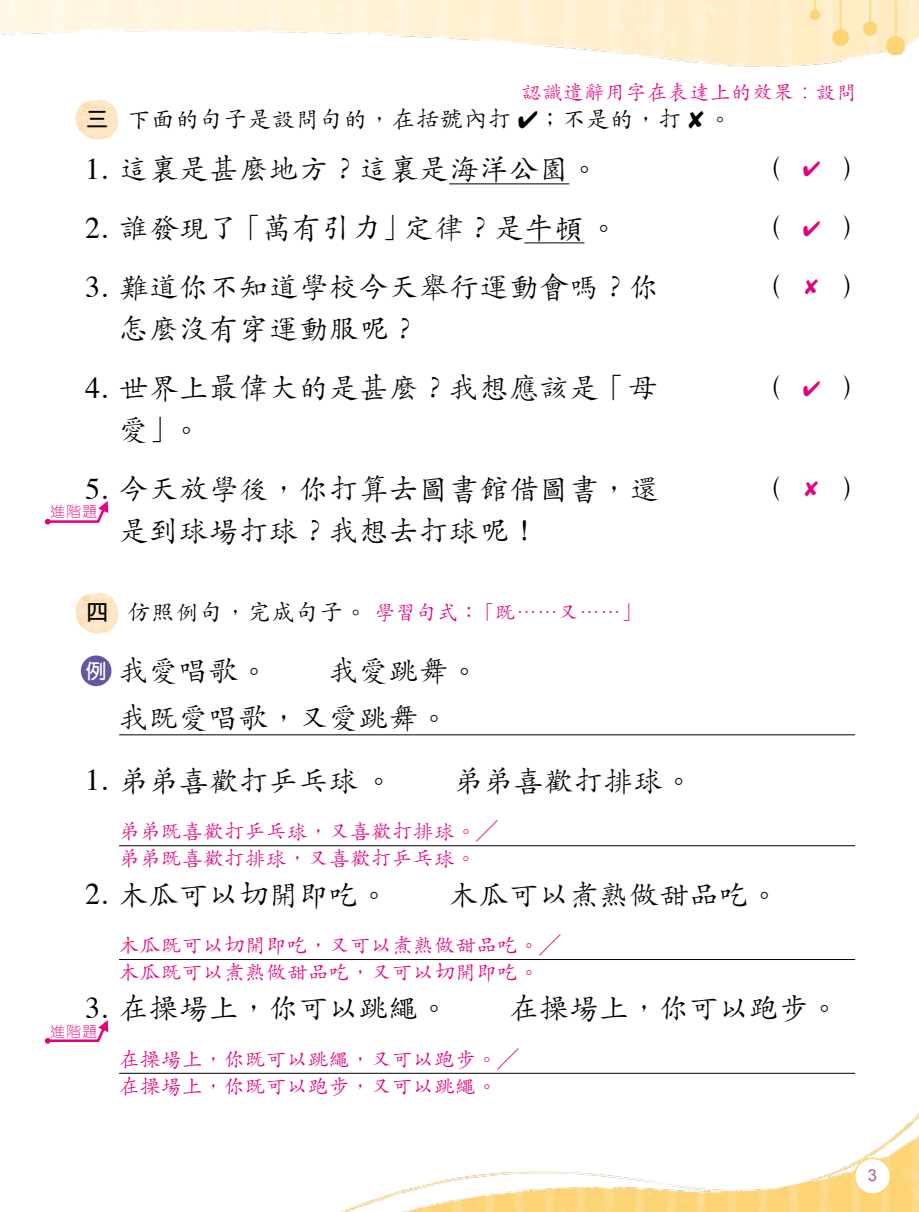
<style>
.page{position:relative;width:919px;height:1212px;background:#fff}
.page>*{position:absolute;margin:0;border:0;box-sizing:border-box;transform-origin:0 0}
.t1{font:500 30px/46.2px "M Kai HK";color:#000}
.t2{font:500 24px "M Kai HK";color:#000}
.t3{font:700 24px "M Hei HK";color:#000}
.t4{font:500 21px/27px "M Kai HK";color:#e4007f}
.t5{font:600 21px "M Yuen HK";color:#fff}
.t6{font:16.5px "Arial";color:#af579d}
.t7{font:300 14.85px "M Yuen HK";letter-spacing:.075em;color:#e4007f}
.s1{font-family:"Times";font-weight:400}
.s2{font-family:"Kai HK Medium Sub";font-weight:400}
.s3{font-family:"M Sung HK";font-weight:300}
</style>
<div class="page">
<img style="left:0;top:0;width:918px;height:185px">
<img style="left:268px;top:1072px;width:650px;height:140px">
<div style="left:854px;top:1158px;width:36px;height:36px;background:#fff;border-radius:50%"></div>
<div style="left:853px;top:1157px;width:38px;height:38px;border:2px solid #fcd475;border-radius:50%"></div>
<hr style="left:449px;top:183px;width:90px;height:1px;background:#000">
<hr style="left:539px;top:183px;width:30px;height:1px;background:#000">
<hr style="left:524px;top:242px;width:30px;height:1px;background:#000">
<hr style="left:554px;top:242px;width:30px;height:1px;background:#000">
<hr style="left:119px;top:734px;width:736px;height:1px;background:#000">
<hr style="left:119px;top:845px;width:736px;height:1px;background:#000">
<hr style="left:119px;top:959px;width:736px;height:1px;background:#000">
<hr style="left:119px;top:1073px;width:736px;height:1px;background:#000">
<img style="left:71px;top:97px;width:52px;height:44px">
<svg style="left:44px;top:501px;width:65px;height:23px"></svg>
<img style="left:75px;top:593px;width:44px;height:41px">
<div style="left:81px;top:655px;width:30px;height:31px;background:#6356a3;border-radius:50%"></div>
<svg style="left:44px;top:1020px;width:65px;height:24px"></svg>
<svg style="left:803px;top:161px;width:16px;height:16px"></svg>
<p class="t4" style="left:521px;top:77px;width:338px">認識遣辭用字在表達上的效果︰設問</p>
<p class="t2" style="left:128px;top:102px;width:606px">下面的句子是設問句的，在括號內打 ✔；不是的，打 ✘。</p>
<p class="t1" style="left:85px;top:144px;width:516px"><span class="s1">1.</span> 這裏是甚麼地方？這裏是海洋公<span class="s2">q</span>。</p>
<p class="t1" style="left:753px;top:144px;width:31px">（</p>
<p class="t1" style="left:840px;top:144px;width:31px">）</p>
<p class="t1" style="left:85px;top:203px;width:535px"><span class="s1">2.</span> 誰發現了「萬有引力」定律？是牛<span class="s2">I</span>。</p>
<p class="t1" style="left:753px;top:203px;width:32px">（</p>
<p class="t1" style="left:840px;top:203px;width:31px">）</p>
<p class="t1" style="left:85px;top:262px;width:576px"><span class="s1">3.</span> 難道你不知道學校今天舉行運動會嗎？你</p>
<p class="t1" style="left:753px;top:262px;width:31px">（</p>
<p class="t1" style="left:840px;top:262px;width:31px">）</p>
<p class="t1" style="left:119px;top:304px;width:301px">怎麼沒有穿運動服呢？</p>
<p class="t1" style="left:85px;top:363px;width:574px"><span class="s1">4.</span> 世界上最偉大的是甚麼？我想應該是「母</p>
<p class="t1" style="left:753px;top:363px;width:32px">（</p>
<p class="t1" style="left:840px;top:363px;width:31px">）</p>
<p class="t1" style="left:119px;top:405px;width:84px">愛」。</p>
<p class="t1" style="left:85px;top:464px;width:576px"><span class="s1">5.</span> 今天放學後，你打算去圖書館借圖書，還</p>
<p class="t1" style="left:753px;top:464px;width:32px">（</p>
<p class="t1" style="left:840px;top:464px;width:31px">）</p>
<p class="t1" style="left:119px;top:506px;width:421px">是到<span class="s2">5</span>場打<span class="s2">5</span>？我想去打<span class="s2">5</span>呢！</p>
<p class="t3" style="left:85px;top:101px;width:25px">三</p>
<p class="t7" style="left:50px;top:502px;width:48px">進階題</p>
<p class="t2" style="left:128px;top:596px;width:241px">仿照例句，完成句子。</p>
<p class="t1" style="left:119px;top:646px;width:151px">我愛唱歌。</p>
<p class="t4" style="left:374px;top:597px;width:269px">學<span class="s2">A</span>句式：「既……又……」</p>
<p class="t3" style="left:85px;top:595px;width:25px">四</p>
<p class="t5" style="left:86px;top:660px;width:22px">例</p>
<p class="t1" style="left:119px;top:646px;width:362px;text-indent:210px">我愛跳舞。我既愛唱歌，又愛跳舞。</p>
<p class="t1" style="left:85px;top:756px;width:310px"><span class="s1">1.</span> 弟弟喜歡打乒乓<span class="s2">5</span>。</p>
<p class="t1" style="left:454px;top:756px;width:241px">弟弟喜歡打排<span class="s2">5</span>。</p>
<p class="t4" style="left:119px;top:817px;width:379px">弟弟既喜歡打乒乓<span class="s2">5</span>，又喜歡打排<span class="s2">5</span>。<span class="s3">╱</span>弟弟既喜歡打排<span class="s2">5</span>，又喜歡打乒乓<span class="s2">5</span>。</p>
<p class="t1" style="left:85px;top:869px;width:306px"><span class="s1">2.</span> 木瓜可<span class="s2">1</span>切開即吃。</p>
<p class="t1" style="left:449px;top:869px;width:331px">木瓜可<span class="s2">1</span>煮熟做甜品吃。</p>
<p class="t4" style="left:119px;top:931px;width:442px">木瓜既可<span class="s2">1</span>切開即吃，又可<span class="s2">1</span>煮熟做甜品吃。<span class="s3">╱</span>木瓜既可<span class="s2">1</span>煮熟做甜品吃，又可<span class="s2">1</span>切開即吃。</p>
<p class="t1" style="left:85px;top:983px;width:366px"><span class="s1">3.</span> 在操場上，你可<span class="s2">1</span>跳繩。</p>
<p class="t1" style="left:509px;top:983px;width:331px">在操場上，你可<span class="s2">1</span>跑步。</p>
<p class="t7" style="left:50px;top:1021px;width:48px">進階題</p>
<p class="t4" style="left:119px;top:1044px;width:400px">在操場上，你既可<span class="s2">1</span>跳繩，又可<span class="s2">1</span>跑步。<span class="s3">╱</span>在操場上，你既可<span class="s2">1</span>跑步，又可<span class="s2">1</span>跳繩。</p>
<p class="t6" style="left:867px;top:1166px;width:11px">3</p>
</div>
